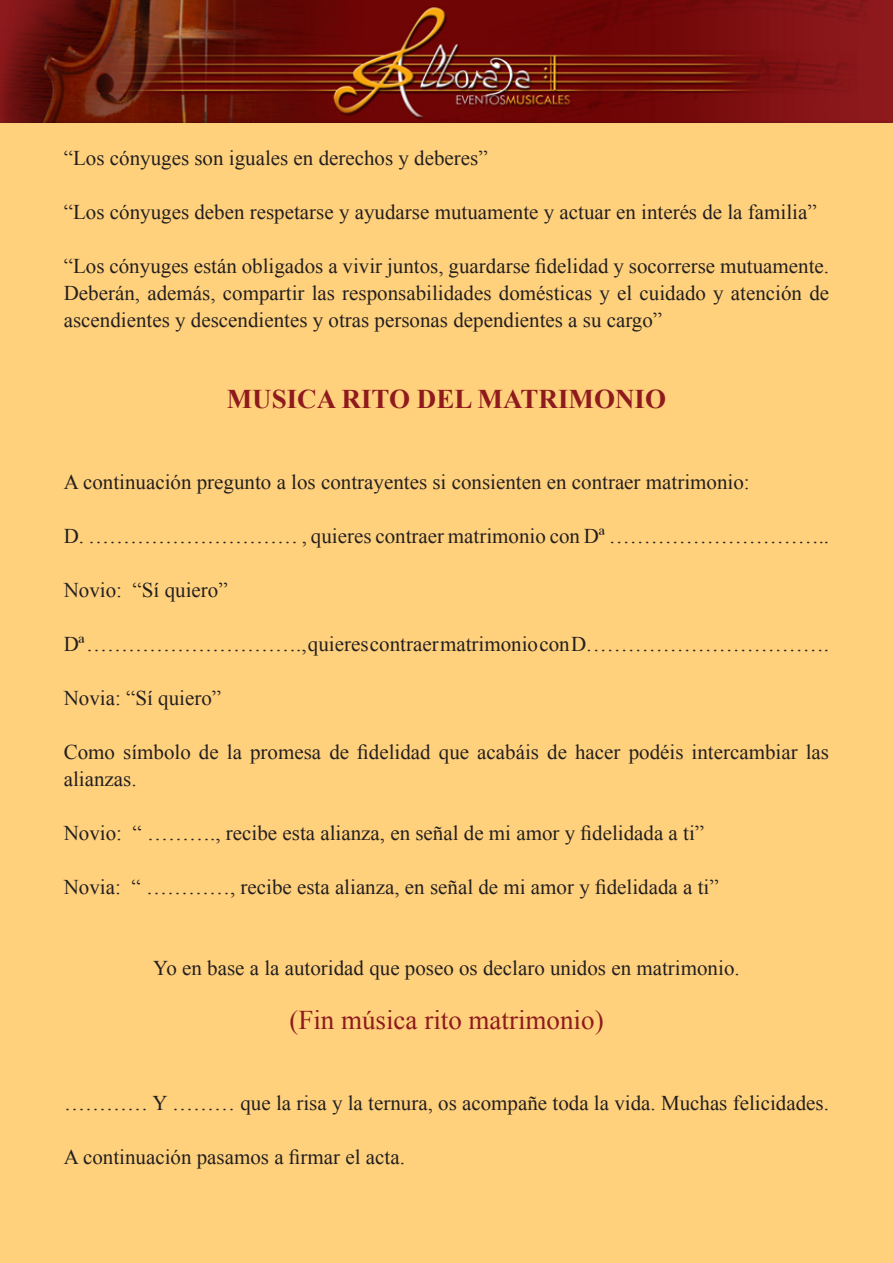
<style>
.page{position:relative;width:893px;height:1263px;background:#fff}
.page>*{position:absolute;margin:0;border:0;box-sizing:border-box;transform-origin:0 0}
.t1{font:27px "Times New Roman";color:#8e1a1d}
.t2{font:700 27px "Times New Roman";color:#8e1a1d}
.t3{font:21px/27px "Times New Roman";color:#231f20;text-align:justify}
</style>
<div class="page">
<div style="left:0;top:123px;width:893px;height:1140px;background:#ffd17c"></div>
<img style="left:0;top:0;width:893px;height:123px">
<p class="t3" style="left:64px;top:144px;width:425px">“Los cónyuges son iguales en derechos y deberes”</p>
<p class="t3" style="left:64px;top:198px;width:754px">“Los cónyuges deben respetarse y ayudarse mutuamente y actuar en interés de la familia”</p>
<p class="t3" style="left:64px;top:252px;width:767px">“Los cónyuges están obligados a vivir juntos, guardarse fidelidad y socorrerse mutuamente.<br>Deberán, además, compartir las responsabilidades domésticas y el cuidado y atención de ascendientes y descendientes y otras personas dependientes a su cargo”</p>
<p class="t2" style="left:227px;top:380px;width:441px">MUSICA RITO DEL MATRIMONIO</p>
<p class="t3" style="left:64px;top:468px;width:687px">A continuación pregunto a los contrayentes si consienten en contraer matrimonio:</p>
<p class="t3" style="left:64px;top:522px;width:767px">D. ………………………… , quieres contraer matrimonio con Dª …………………………..</p>
<p class="t3" style="left:64px;top:576px;width:165px">Novio: “Sí quiero”</p>
<p class="t3" style="left:64px;top:630px;width:767px">Dª …………………………., quieres contraer matrimonio con D. …………………………….</p>
<p class="t3" style="left:64px;top:684px;width:159px">Novia: “Sí quiero”</p>
<p class="t3" style="left:64px;top:738px;width:767px">Como símbolo de la promesa de fidelidad que acabáis de hacer podéis intercambiar las alianzas.</p>
<p class="t3" style="left:64px;top:819px;width:642px">Novio: “ ………., recibe esta alianza, en señal de mi amor y fidelidada a ti”</p>
<p class="t3" style="left:64px;top:873px;width:656px">Novia: “ …………, recibe esta alianza, en señal de mi amor y fidelidada a ti”</p>
<p class="t3" style="left:153px;top:954px;width:588px">Yo en base a la autoridad que poseo os declaro unidos en matrimonio.</p>
<p class="t1" style="left:289px;top:1002px;width:316px">(Fin música rito matrimonio)</p>
<p class="t3" style="left:64px;top:1089px;width:766px">………… Y ……… que la risa y la ternura, os acompañe toda la vida. Muchas felicidades.</p>
<p class="t3" style="left:64px;top:1143px;width:343px">A continuación pasamos a firmar el acta.</p>
</div>
